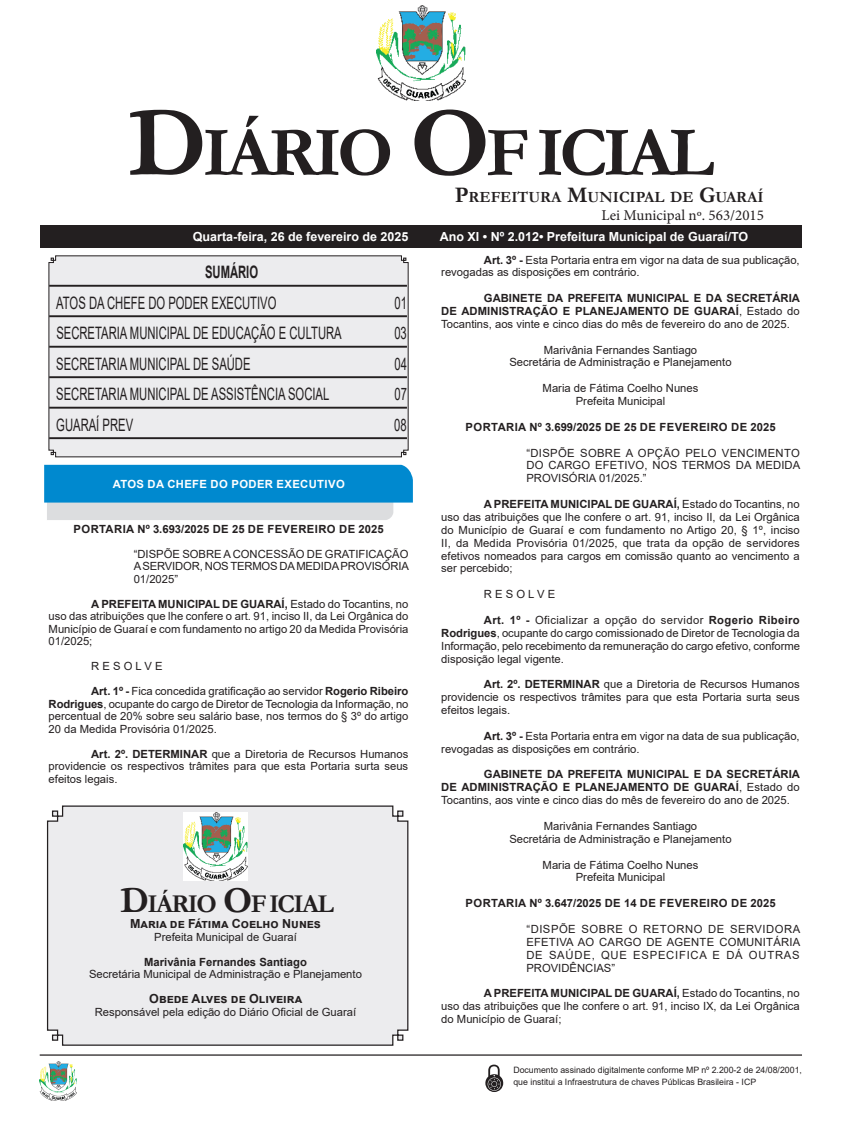
<style>
.page{position:relative;width:851px;height:1134px;background:#fff}
.page>*{position:absolute;margin:0;border:0;box-sizing:border-box;transform-origin:0 0}
.CORPO_DE_TEXTO{font:700 70.88px "Garamond";letter-spacing:-.06em;color:#231f20}
.CORPO_DE_TEXTO-2{font:700 25.88px "Garamond";letter-spacing:-.06em;color:#231f20}
.Nome_Secretário{font:17.12px "Arial";color:#231f20;scale:.66 1}
.Nome_Secretário-2{font:700 17.12px "Arial";color:#231f20;scale:.66 1}
.CORPO_DE_TEXTO-3{font:700 15.62px "Garamond";color:#231f20}
.t1{font:15px "Minion Pro";color:#231f20}
.t2{font:700 12.5px "Arial";color:#fff}
.Assinatura{font:700 12.5px "Arial";color:#231f20}
.CORPO_DE_TEXTO-4{font:11.25px/12.9px "Arial";color:#231f20;text-align:justify}
.Assinatura-2{font:11.25px "Arial";color:#231f20}
.CORPO_DE_TEXTO-5{font:700 11.25px/12.9px "Arial";letter-spacing:.005em;color:#231f20;text-align:justify}
.EMENTA{font:11.25px/12.9px "Arial";color:#231f20;text-align:justify}
.TITULOS{font:700 11.25px "Arial";letter-spacing:.035em;color:#231f20}
.Chancela2{font:700 11.25px "Arial";letter-spacing:.035em;color:#fff}
.Assinatura-3{font:700 11.25px "Arial";color:#231f20}
.CORPO_DE_TEXTO-6{font:8.75px/12.5px "Arial";color:#231f20}
.s1{font-size:101.25px}
.s2{font-size:22.38px}
.s3{font-weight:700}
.s4{font-size:36.88px}
.s5{font-weight:400}
</style>
<div class="page">
<div style="left:40px;top:225px;width:761px;height:22px;background:#231f20"></div>
<hr style="left:40px;top:1054px;width:761px;height:2px;background:#231f20">
<img style="left:376px;top:5px;width:89px;height:95px">
<img style="left:40px;top:1061px;width:37px;height:39px">
<svg style="left:485px;top:1065px;width:18px;height:27px"></svg>
<div style="left:46px;top:805px;width:363px;height:241px;background:#ececee"></div>
<img style="left:183px;top:812px;width:64px;height:68px">
<svg style="left:48px;top:255px;width:360px;height:202px;background:#dadadb"></svg>
<svg style="left:44px;top:465px;width:369px;height:55px;background:#47a4d4"></svg>
<p class="CORPO_DE_TEXTO" style="left:128px;top:105px;width:587px"><span class="s1">D</span>IÁRIO <span class="s1">O</span>F ICIAL</p>
<p class="CORPO_DE_TEXTO-3" style="left:455px;top:186px;width:310px"><span class="s2">P</span>REFEITURA <span class="s2">M</span>UNICIPAL DE <span class="s2">G</span>UARAÍ</p>
<p class="t1" style="left:601px;top:205px;width:164px">Lei Municipal nº. 563/2015</p>
<p class="t2" style="left:193px;top:228px;width:217px">Quarta-feira, 26 de fevereiro de 2025</p>
<p class="t2" style="left:439px;top:228px;width:310px">Ano XI • Nº 2.012• Prefeitura Municipal de Guaraí/TO</p>
<p class="Nome_Secretário-2" style="left:205px;top:260px;width:82px">SUMÁRIO</p>
<p class="Nome_Secretário" style="left:56px;top:291px;width:335px">ATOS DA CHEFE DO PODER EXECUTIVO</p>
<p class="Nome_Secretário" style="left:394px;top:291px;width:20px">01</p>
<p class="Nome_Secretário" style="left:56px;top:321px;width:434px">SECRETARIA MUNICIPAL DE EDUCAÇÃO E CULTURA</p>
<p class="Nome_Secretário" style="left:394px;top:321px;width:20px">03</p>
<p class="Nome_Secretário" style="left:56px;top:352px;width:296px">SECRETARIA MUNICIPAL DE SAÚDE</p>
<p class="Nome_Secretário" style="left:394px;top:352px;width:20px">04</p>
<p class="Nome_Secretário" style="left:56px;top:382px;width:415px">SECRETARIA MUNICIPAL DE ASSISTÊNCIA SOCIAL</p>
<p class="Nome_Secretário" style="left:394px;top:382px;width:20px">07</p>
<p class="Nome_Secretário" style="left:56px;top:413px;width:118px">GUARAÍ PREV</p>
<p class="Nome_Secretário" style="left:394px;top:413px;width:20px">08</p>
<p class="Chancela2" style="left:113px;top:476px;width:233px">ATOS DA CHEFE DO PODER EXECUTIVO</p>
<p class="TITULOS" style="left:74px;top:521px;width:311px">PORTARIA Nº 3.693/2025 DE 25 DE FEVEREIRO DE 2025</p>
<p class="EMENTA" style="left:134px;top:547px;width:277px;line-height:12.5px">“DISPÕE SOBRE A CONCESSÃO DE GRATIFICAÇÃO A SERVIDOR, NOS TERMOS DA MEDIDA PROVISÓRIA 01/2025”</p>
<p class="CORPO_DE_TEXTO-4" style="left:49px;top:597px;width:361px;line-height:12.5px;text-indent:43px"><span class="s3">A PREFEITA MUNICIPAL DE GUARAÍ,</span> Estado do Tocantins, no uso das atribuições que lhe confere o art. 91, inciso II, da Lei Orgânica do Município de Guaraí e com fundamento no artigo 20 da Medida Provisória 01/2025;</p>
<p class="CORPO_DE_TEXTO-4" style="left:91px;top:660px;width:73px">R E S O L V E</p>
<p class="CORPO_DE_TEXTO-4" style="left:49px;top:685px;width:361px;line-height:12.5px;text-indent:43px"><span class="s3">Art. 1º -</span> Fica concedida gratificação ao servidor <span class="s3">Rogerio Ribeiro Rodrigues</span>, ocupante do cargo de Diretor de Tecnologia da Informação, no percentual de 20% sobre seu salário base, nos termos do § 3º do artigo 20 da Medida Provisória 01/2025.</p>
<p class="CORPO_DE_TEXTO-4" style="left:49px;top:747px;width:361px;line-height:12.5px;text-indent:43px"><span class="s3">Art. 2º. DETERMINAR</span> que a Diretoria de Recursos Humanos providencie os respectivos trâmites para que esta Portaria surta seus efeitos legais.</p>
<p class="CORPO_DE_TEXTO-2" style="left:120px;top:886px;width:215px"><span class="s4">D</span>IÁRIO <span class="s4">O</span>F ICIAL</p>
<p class="Assinatura" style="left:130px;top:915px;width:192px">Maria de Fátima Coelho Nunes</p>
<p class="Assinatura-2" style="left:154px;top:929px;width:144px">Prefeita Municipal de Guaraí</p>
<p class="Assinatura-3" style="left:144px;top:954px;width:164px">Marivânia Fernandes Santiago</p>
<p class="Assinatura-2" style="left:89px;top:966px;width:274px">Secretária Municipal de Administração e Planejamento</p>
<p class="Assinatura" style="left:149px;top:990px;width:154px">Obede Alves de Oliveira</p>
<p class="Assinatura-2" style="left:95px;top:1004px;width:263px">Responsável pela edição do Diário Oficial de Guaraí</p>
<p class="CORPO_DE_TEXTO-4" style="left:441px;top:253px;width:360px;line-height:12.5px;text-indent:43px"><span class="s3">Art. 3º -</span> Esta Portaria entra em vigor na data de sua publicação, revogadas as disposições em contrário.</p>
<p class="CORPO_DE_TEXTO-5" style="left:441px;top:292px;width:360px;text-indent:43px">GABINETE DA PREFEITA MUNICIPAL E DA SECRETÁRIA DE ADMINISTRAÇÃO E PLANEJAMENTO DE GUARAÍ<span class="s5">, Estado do Tocantins, aos vinte e cinco dias do mês de fevereiro do ano de 2025.</span></p>
<p class="Assinatura-2" style="left:543px;top:342px;width:155px">Marivânia Fernandes Santiago</p>
<p class="Assinatura-2" style="left:509px;top:355px;width:223px">Secretária de Administração e Planejamento</p>
<p class="Assinatura-2" style="left:542px;top:380px;width:157px">Maria de Fátima Coelho Nunes</p>
<p class="Assinatura-2" style="left:575px;top:393px;width:91px">Prefeita Municipal</p>
<p class="TITULOS" style="left:465px;top:419px;width:311px">PORTARIA Nº 3.699/2025 DE 25 DE FEVEREIRO DE 2025</p>
<p class="EMENTA" style="left:526px;top:446px;width:275px">“DISPÕE SOBRE A OPÇÃO PELO VENCIMENTO DO CARGO EFETIVO, NOS TERMOS DA MEDIDA PROVISÓRIA 01/2025.”</p>
<p class="CORPO_DE_TEXTO-4" style="left:441px;top:498px;width:360px;text-indent:43px"><span class="s3">A PREFEITA MUNICIPAL DE GUARAÍ,</span> Estado do Tocantins, no uso das atribuições que lhe confere o art. 91, inciso II, da Lei Orgânica do Município de Guaraí e com fundamento no Artigo 20, § 1º, inciso II, da Medida Provisória 01/2025, que trata da opção de servidores efetivos nomeados para cargos em comissão quanto ao vencimento a ser percebido;</p>
<p class="CORPO_DE_TEXTO-4" style="left:484px;top:588px;width:73px">R E S O L V E</p>
<p class="CORPO_DE_TEXTO-4" style="left:441px;top:613px;width:360px;text-indent:43px"><span class="s3">Art. 1º -</span> Oficializar a opção do servidor <span class="s3">Rogerio Ribeiro Rodrigues</span>, ocupante do cargo comissionado de Diretor de Tecnologia da Informação, pelo recebimento da remuneração do cargo efetivo, conforme disposição legal vigente.</p>
<p class="CORPO_DE_TEXTO-4" style="left:441px;top:678px;width:360px;text-indent:43px"><span class="s3">Art. 2º. DETERMINAR</span> que a Diretoria de Recursos Humanos providencie os respectivos trâmites para que esta Portaria surta seus efeitos legais.</p>
<p class="CORPO_DE_TEXTO-4" style="left:441px;top:729px;width:360px;text-indent:43px"><span class="s3">Art. 3º -</span> Esta Portaria entra em vigor na data de sua publicação, revogadas as disposições em contrário.</p>
<p class="CORPO_DE_TEXTO-5" style="left:441px;top:768px;width:360px;text-indent:43px">GABINETE DA PREFEITA MUNICIPAL E DA SECRETÁRIA DE ADMINISTRAÇÃO E PLANEJAMENTO DE GUARAÍ<span class="s5">, Estado do Tocantins, aos vinte e cinco dias do mês de fevereiro do ano de 2025.</span></p>
<p class="Assinatura-2" style="left:543px;top:818px;width:155px">Marivânia Fernandes Santiago</p>
<p class="Assinatura-2" style="left:509px;top:831px;width:223px">Secretária de Administração e Planejamento</p>
<p class="Assinatura-2" style="left:542px;top:857px;width:157px">Maria de Fátima Coelho Nunes</p>
<p class="Assinatura-2" style="left:575px;top:870px;width:91px">Prefeita Municipal</p>
<p class="TITULOS" style="left:465px;top:895px;width:311px">PORTARIA Nº 3.647/2025 DE 14 DE FEVEREIRO DE 2025</p>
<p class="EMENTA" style="left:526px;top:922px;width:275px">“DISPÕE SOBRE O RETORNO DE SERVIDORA EFETIVA AO CARGO DE AGENTE COMUNITÁRIA DE SAÚDE, QUE ESPECIFICA E DÁ OUTRAS PROVIDÊNCIAS”</p>
<p class="CORPO_DE_TEXTO-4" style="left:441px;top:987px;width:360px;text-indent:43px"><span class="s3">A PREFEITA MUNICIPAL DE GUARAÍ,</span> Estado do Tocantins, no uso das atribuições que lhe confere o art. 91, inciso IX, da Lei Orgânica do Município de Guaraí;</p>
<p class="CORPO_DE_TEXTO-6" style="left:513px;top:1063px;width:290px">Documento assinado digitalmente conforme MP nº 2.200-2 de 24/08/2001, que institui a Infraestrutura de chaves Públicas Brasileira - ICP</p>
</div>
